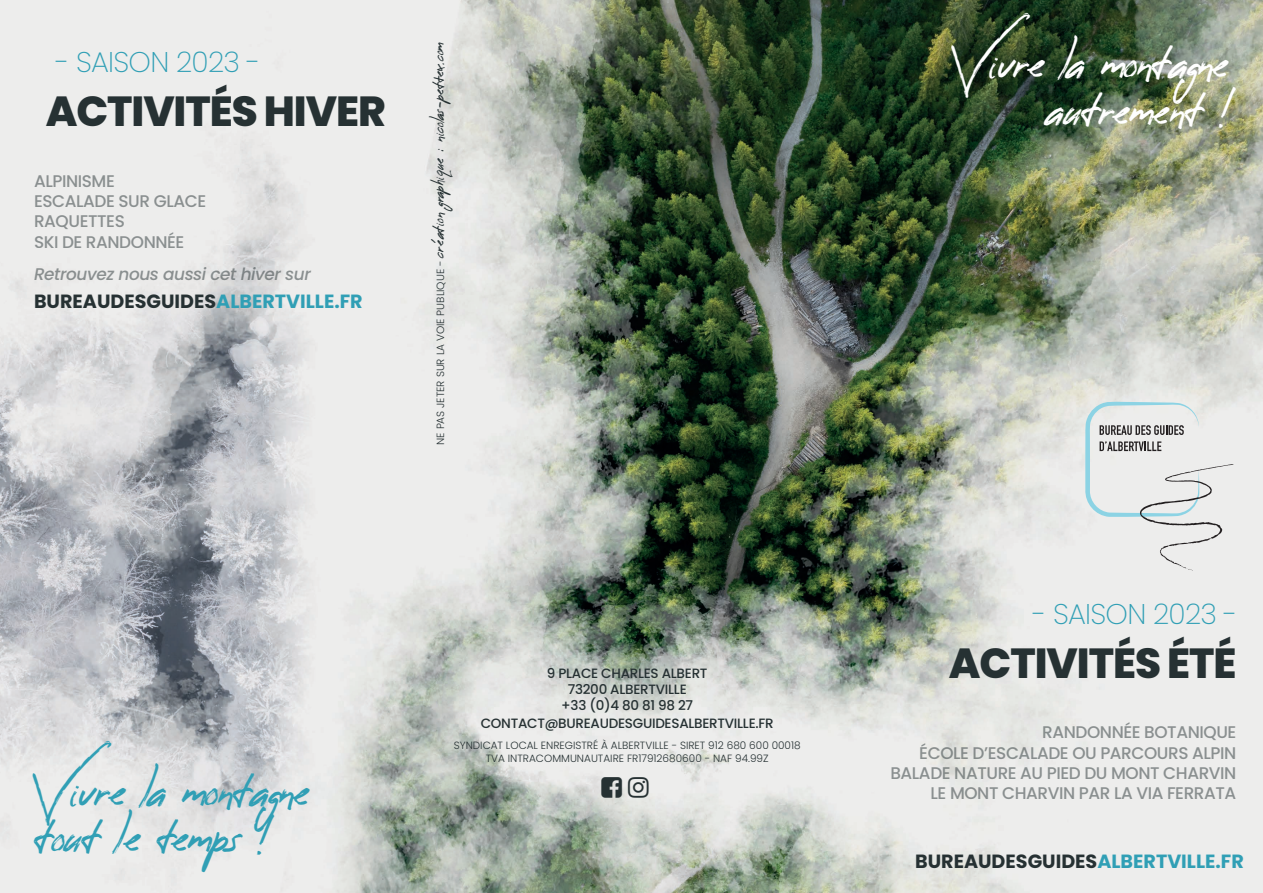
<style>
.page{position:relative;width:1263px;height:893px;background:#fff}
.page>*{position:absolute;margin:0;border:0;box-sizing:border-box;transform-origin:0 0}
.t1{font:800 42px "Poppins";letter-spacing:-.025em;color:#263133}
.t2{font:39px/46.8px "Reey";letter-spacing:-.025em;color:#309fb5}
.t3{font:39px/46.8px "Reey";letter-spacing:-.025em;color:#fff;text-align:right}
.t4{font:200 28.5px "Poppins";letter-spacing:-.025em;color:#309fb5}
.t5{font:700 19.2px "Poppins";color:#263133}
.t6{font:500 16.8px/20.2px "Poppins";letter-spacing:-.025em;color:#263133;text-align:right}
.t7{font:italic 500 16.8px "Poppins";letter-spacing:-.025em;color:#263133}
.t8{font:500 13.5px/16.2px "Poppins";letter-spacing:-.02em;color:#263133;text-align:center}
.t9{font:13.5px "Reey";letter-spacing:-.005em;color:#263133}
.t10{font:300 10.5px/12.6px "Poppins";color:#263133;text-align:center}
.s1{color:#309fb5}
.s2{font-family:"Poppins";font-weight:300;font-size:10.5px}
</style>
<div class="page">
<img style="left:0;top:0;width:1263px;height:893px">
<svg style="left:1085px;top:401px;width:149px;height:170px;background:#dfe2e2"></svg>
<svg style="left:601px;top:777px;width:21px;height:21px"></svg>
<svg style="left:628px;top:777px;width:21px;height:21px"></svg>
<p class="t4" style="left:56px;top:46px;width:206px">- SAISON 2023 -</p>
<p class="t1" style="left:46px;top:87px;width:342px">ACTIVITÉS HIVER</p>
<p class="t6" style="left:34px;top:171px;width:174px;text-align:left">ALPINISME<br>ESCALADE SUR GLACE<br>RAQUETTES<br>SKI DE RANDONNÉE</p>
<p class="t7" style="left:34px;top:265px;width:278px">Retrouvez nous aussi cet hiver sur</p>
<p class="t5" style="left:34px;top:290px;width:330px">BUREAUDESGUIDES<span class="s1">ALBERTVILLE.FR</span></p>
<p class="t9" style="left:431px;top:445px;width:404px;rotate:-90deg"><span class="s2">NE PAS JETER SUR LA VOIE PUBLIQUE -</span> création graphique : nicolas-pettex.com</p>
<p class="t2" style="left:34px;top:770px;width:277px">Vivre la montagne tout le temps !</p>
<p class="t8" style="left:547px;top:665px;width:162px">9 PLACE CHARLES ALBERT<br>73200 ALBERTVILLE</p>
<p class="t8" style="left:481px;top:696px;width:294px;line-height:18px">+33 (0)4 80 81 98 27<br>CONTACT@BUREAUDESGUIDESALBERTVILLE.FR</p>
<p class="t10" style="left:454px;top:739px;width:348px">SYNDICAT LOCAL ENREGISTRÉ À ALBERTVILLE - SIRET 912 680 600 00018<br>TVA INTRACOMMUNAUTAIRE FR17912680600 - NAF 94.99Z</p>
<p class="t3" style="left:953px;top:43px;width:278px">Vivre la montagne autrement !</p>
<p class="t4" style="left:1033px;top:598px;width:206px">- SAISON 2023 -</p>
<p class="t1" style="left:949px;top:639px;width:289px">ACTIVITÉS ÉTÉ</p>
<p class="t6" style="left:890px;top:723px;width:348px">RANDONNÉE BOTANIQUE<br>ÉCOLE D’ESCALADE OU PARCOURS ALPIN<br>BALADE NATURE AU PIED DU MONT CHARVIN<br>LE MONT CHARVIN PAR LA VIA FERRATA</p>
<p class="t5" style="left:915px;top:850px;width:330px">BUREAUDESGUIDES<span class="s1">ALBERTVILLE.FR</span></p>
</div>
